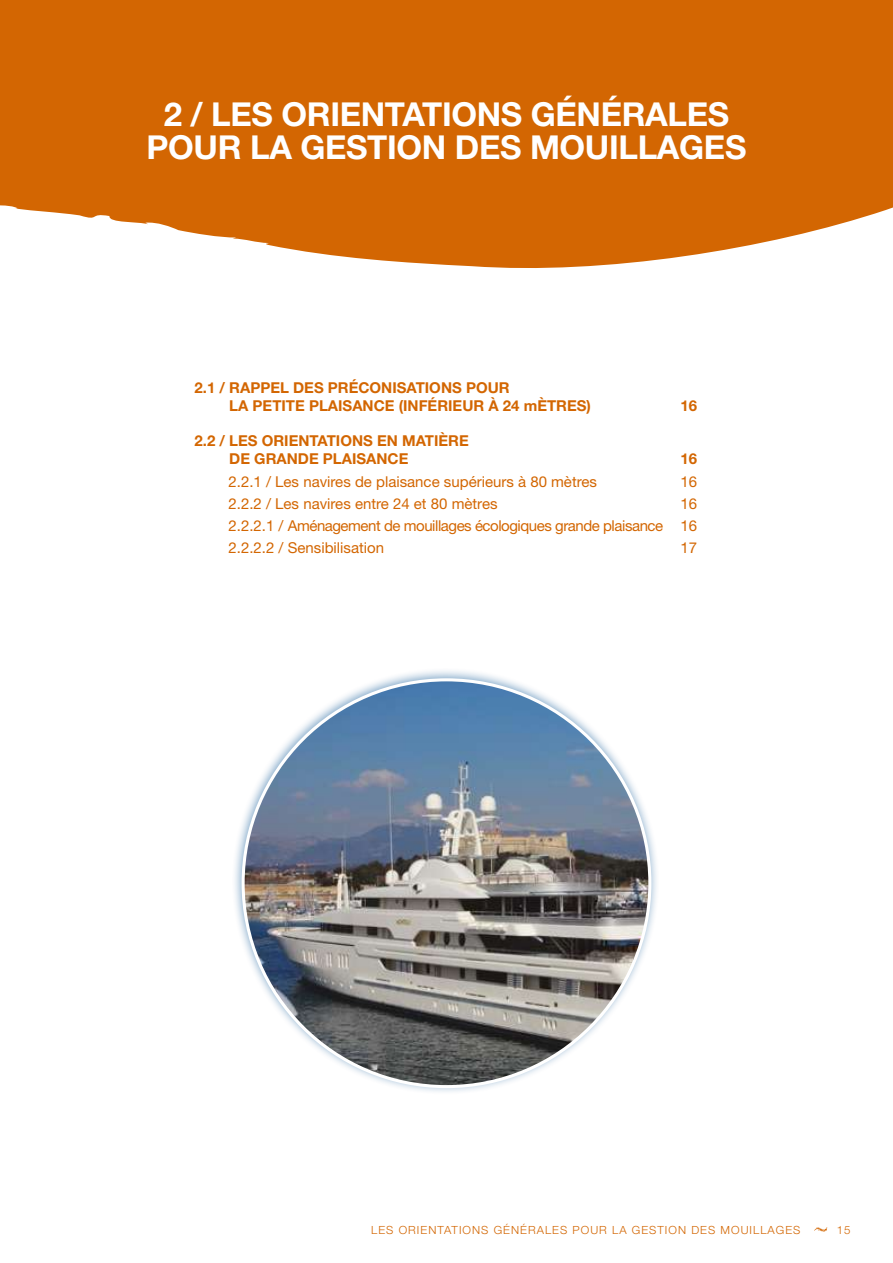
<style>
.page{position:relative;width:893px;height:1263px;background:#fff}
.page>*{position:absolute;margin:0;border:0;box-sizing:border-box;transform-origin:0 0}
.t1{font:700 33px/33px "Helvetica Neue LT Std";letter-spacing:-.01em;color:#fff;text-align:center}
.t2{font:15px/22.2px "Helvetica Neue LT Std";color:#d36602;text-align:justify}
.t3{font:700 15px/18px "Helvetica Neue LT Std";color:#d36602}
.t4{font:300 11.25px "Helvetica Neue LT Std";letter-spacing:.09em;color:#d36602}
</style>
<div class="page">
<svg style="left:814px;top:1227px;width:14px;height:5px"></svg>
<svg style="left:0;top:0;width:893px;height:268px;background:#d67318"></svg>
<div style="left:231px;top:667px;width:429px;height:428px;background:#004f91;opacity:.5"></div>
<img style="left:243px;top:680px;width:407px;height:406px;border-radius:203px">
<h1 class="t1" style="left:147px;top:97px;width:601px">2 / LES ORIENTATIONS GÉNÉRALES<br>POUR LA GESTION DES MOUILLAGES</h1>
<p class="t3" style="left:229px;top:379px;width:363px;text-indent:-35px">2.1 / RAPPEL DES PRÉCONISATIONS POUR<br>LA PETITE PLAISANCE (INFÉRIEUR À 24 mÈTRES)</p>
<p class="t3" style="left:229px;top:432px;width:241px;text-indent:-35px">2.2 / LES ORIENTATIONS EN MATIÈRE<br>DE GRANDE PLAISANCE</p>
<p class="t3" style="left:680px;top:397px;width:18px">16</p>
<p class="t3" style="left:680px;top:450px;width:18px">16</p>
<p class="t2" style="left:229px;top:470px;width:370px">2.2.1 / Les navires de plaisance supérieurs à 80 mètres</p>
<p class="t2" style="left:680px;top:470px;width:18px">16</p>
<p class="t2" style="left:229px;top:492px;width:271px">2.2.2 / Les navires entre 24 et 80 mètres</p>
<p class="t2" style="left:229px;top:492px;width:470px;text-indent:452px">16<br>2.2.2.1 / Aménagement de mouillages écologiques grande plaisance 16<br>2.2.2.2 / Sensibilisation</p>
<p class="t2" style="left:680px;top:537px;width:18px">17</p>
<p class="t4" style="left:371px;top:1223px;width:431px">LES ORIENTATIONS GÉNÉRALES POUR LA GESTION DES MOUILLAGES</p>
<p class="t4" style="left:837px;top:1223px;width:15px">15</p>
</div>
